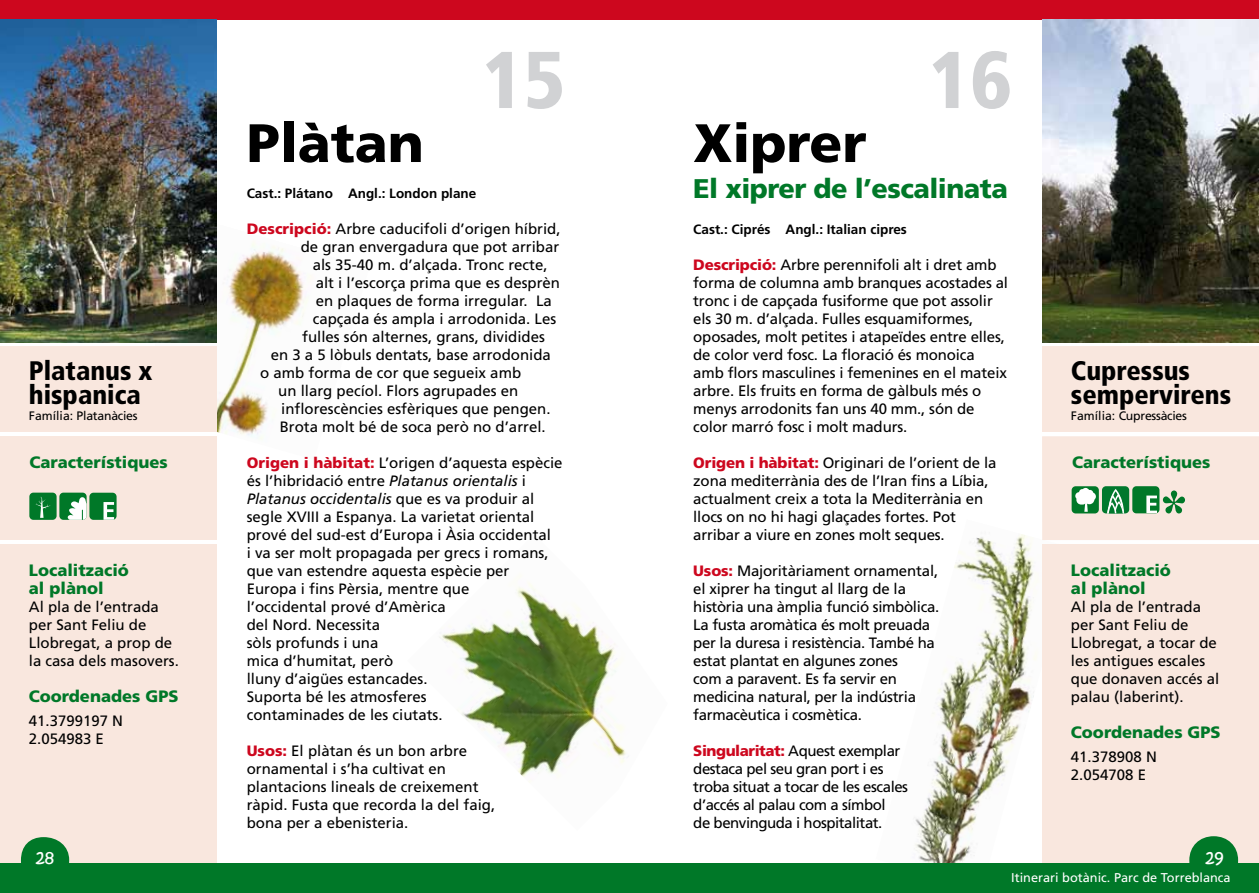
<style>
.page{position:relative;width:1259px;height:893px;background:#fff}
.page>*{position:absolute;margin:0;border:0;box-sizing:border-box;transform-origin:0 0}
.t1{font:900 condensed 80.4px "Frutiger";color:#d1d2d4}
.t2{font:900 54px "Frutiger";color:#000}
.t3{font:900 27px "Frutiger";letter-spacing:-.02em;color:#007828}
.t4{font:900 condensed 26.85px/24px "Frutiger";color:#000}
.t5{font:18px "Kristen ITC";color:#fff}
.t6{font:900 16.5px/18px "Frutiger";color:#007828}
.t7{font:15px/18px "Frutiger";color:#000}
.t8{font:15px/18px "Frutiger";letter-spacing:-.02em;color:#000}
.t9{font:15px/18px "Frutiger";letter-spacing:-.03em;color:#000}
.t10{font:700 13.5px "Frutiger";color:#000}
.t11{font:12.75px "Frutiger";color:#fff}
.t12{font:12.3px "Frutiger";letter-spacing:-.02em;color:#000}
.s1{font-weight:900;color:#cd071e}
.s2{font-style:italic}
</style>
<div class="page">
<div style="left:0;top:0;width:1259px;height:20px;background:#cd071e"></div>
<img style="left:876px;top:534px;width:166px;height:330px">
<div style="left:1042px;top:346px;width:217px;height:86px;background:#f9e7de"></div>
<div style="left:1042px;top:436px;width:217px;height:104px;background:#f9e7de"></div>
<div style="left:1042px;top:544px;width:217px;height:349px;background:#f9e7de"></div>
<img style="left:1042px;top:20px;width:217px;height:322px">
<img style="left:439px;top:583px;width:190px;height:194px">
<img style="left:137px;top:242px;width:174px;height:197px">
<img style="left:0;top:20px;width:217px;height:322px">
<div style="left:0;top:346px;width:217px;height:86px;background:#f9e7de"></div>
<div style="left:0;top:436px;width:217px;height:104px;background:#f9e7de"></div>
<div style="left:0;top:544px;width:217px;height:349px;background:#f9e7de"></div>
<div style="left:21px;top:837px;width:48px;height:49px;background:#007828;border-radius:23px"></div>
<div style="left:1189px;top:836px;width:49px;height:50px;background:#007828;border-radius:50%"></div>
<div style="left:0;top:864px;width:1259px;height:29px;background:#007828"></div>
<div style="left:29px;top:493px;width:28px;height:27px;background:#007828;border-radius:4px"></div>
<svg style="left:35px;top:497px;width:16px;height:21px"></svg>
<div style="left:59px;top:493px;width:28px;height:27px;background:#007828;border-radius:4px"></div>
<svg style="left:66px;top:497px;width:21px;height:23px"></svg>
<div style="left:89px;top:493px;width:28px;height:27px;background:#007828;border-radius:4px"></div>
<svg style="left:103px;top:502px;width:11px;height:18px"></svg>
<div style="left:1071px;top:486px;width:27px;height:27px;background:#007828;border-radius:4px"></div>
<svg style="left:1075px;top:488px;width:21px;height:24px"></svg>
<svg style="left:1163px;top:490px;width:22px;height:23px"></svg>
<div style="left:1102px;top:486px;width:27px;height:27px;background:#00782d;border-radius:4px"></div>
<svg style="left:1107px;top:489px;width:17px;height:24px"></svg>
<div style="left:1132px;top:486px;width:27px;height:27px;background:#007828;border-radius:4px"></div>
<svg style="left:1146px;top:496px;width:11px;height:17px"></svg>
<h1 class="t1" style="left:482px;top:32px;width:85px">15</h1>
<h1 class="t1" style="left:928px;top:32px;width:85px">16</h1>
<h2 class="t2" style="left:247px;top:110px;width:179px">Plàtan</h2>
<p class="t10" style="left:247px;top:185px;width:231px">Cast.: Plátano Angl.: London plane</p>
<p class="t7" style="left:247px;top:220px;width:315px"><span class="s1">Descripció:</span> Arbre caducifoli d’origen híbrid,</p>
<p class="t7" style="left:301px;top:238px;width:260px">de gran envergadura que pot arribar</p>
<p class="t7" style="left:313px;top:256px;width:236px">als 35-40 m. d’alçada. Tronc recte,</p>
<p class="t7" style="left:316px;top:274px;width:246px">alt i l’escorça prima que es desprèn</p>
<p class="t7" style="left:316px;top:292px;width:238px">en plaques de forma irregular. La</p>
<p class="t7" style="left:313px;top:310px;width:245px">capçada és ampla i arrodonida. Les</p>
<p class="t7" style="left:302px;top:328px;width:244px">fulles són alternes, grans, dividides</p>
<p class="t7" style="left:271px;top:346px;width:282px">en 3 a 5 lòbuls dentats, base arrodonida</p>
<p class="t7" style="left:260px;top:364px;width:262px">o amb forma de cor que segueix amb</p>
<p class="t7" style="left:278px;top:382px;width:242px">un llarg pecíol. Flors agrupades en</p>
<p class="t7" style="left:281px;top:400px;width:271px">inflorescències esfèriques que pengen.</p>
<p class="t7" style="left:280px;top:418px;width:267px">Brota molt bé de soca però no d’arrel.</p>
<p class="t7" style="left:247px;top:454px;width:317px"><span class="s1">Origen i hàbitat:</span> L’origen d’aquesta espècie és l’hibridació entre <span class="s2">Platanus orientalis</span> i <span class="s2">Platanus occidentalis</span> que es va produir al segle XVIII a Espanya. La varietat oriental prové del sud-est d’Europa i Àsia occidental<br>i va ser molt propagada per grecs i romans, que van estendre aquesta espècie per Europa i fins Pèrsia, mentre que<br>l’occidental prové d’Amèrica<br>del Nord. Necessita<br>sòls profunds i una<br>mica d’humitat, però<br>lluny d’aigües estancades.<br>Suporta bé les atmosferes<br>contaminades de les ciutats.</p>
<p class="t7" style="left:247px;top:742px;width:250px"><span class="s1">Usos:</span> El plàtan és un bon arbre ornamental i s’ha cultivat en plantacions lineals de creixement ràpid. Fusta que recorda la del faig, bona per a ebenisteria.</p>
<h2 class="t2" style="left:693px;top:110px;width:175px">Xiprer</h2>
<h3 class="t3" style="left:693px;top:172px;width:316px">El xiprer de l’escalinata</h3>
<p class="t10" style="left:693px;top:221px;width:215px">Cast.: Ciprés Angl.: Italian cipres</p>
<p class="t7" style="left:693px;top:256px;width:316px"><span class="s1">Descripció:</span> Arbre perennifoli alt i dret amb forma de columna amb branques acostades al tronc i de capçada fusiforme que pot assolir els 30 m. d’alçada. Fulles esquamiformes, oposades, molt petites i atapeïdes entre elles, de color verd fosc. La floració és monoica amb flors masculines i femenines en el mateix arbre. Els fruits en forma de gàlbuls més o menys arrodonits fan uns 40 mm., són de color marró fosc i molt madurs.</p>
<p class="t7" style="left:693px;top:454px;width:305px"><span class="s1">Origen i hàbitat:</span> Originari de l’orient de la zona mediterrània des de l’Iran fins a Líbia, actualment creix a tota la Mediterrània en llocs on no hi hagi glaçades fortes. Pot arribar a viure en zones molt seques.</p>
<p class="t8" style="left:693px;top:562px;width:247px"><span class="s1">Usos:</span> Majoritàriament ornamental, el xiprer ha tingut al llarg de la història una àmplia funció simbòlica.<br>La fusta aromàtica és molt preuada per la duresa i resistència. També ha estat plantat en algunes zones<br>com a paravent. Es fa servir en medicina natural, per la indústria farmacèutica i cosmètica.</p>
<p class="t9" style="left:693px;top:742px;width:216px"><span class="s1">Singularitat:</span> Aquest exemplar destaca pel seu gran port i es troba situat a tocar de les escales d’accés al palau com a símbol<br>de benvinguda i hospitalitat.</p>
<h3 class="t4" style="left:29px;top:359px;width:125px">Platanus x hispanica</h3>
<p class="t12" style="left:29px;top:408px;width:110px">Família: Platanàcies</p>
<p class="t6" style="left:29px;top:453px;width:140px">Característiques</p>
<p class="t6" style="left:1072px;top:453px;width:140px">Característiques</p>
<h3 class="t4" style="left:1071px;top:359px;width:162px">Cupressus sempervirens</h3>
<p class="t12" style="left:1071px;top:408px;width:118px">Família: Cupressàcies</p>
<p class="t6" style="left:29px;top:561px;width:101px">Localització al plànol</p>
<p class="t7" style="left:29px;top:598px;width:152px">Al pla de l’entrada per Sant Feliu de<br>Llobregat, a prop de la casa dels masovers.</p>
<p class="t6" style="left:29px;top:687px;width:151px">Coordenades GPS</p>
<p class="t7" style="left:29px;top:712px;width:96px">41.3799197 N<br>2.054983 E</p>
<p class="t6" style="left:1071px;top:561px;width:101px">Localització al plànol</p>
<p class="t7" style="left:1071px;top:598px;width:150px">Al pla de l’entrada per Sant Feliu de<br>Llobregat, a tocar de les antigues escales que donaven accés al palau (laberint).</p>
<p class="t6" style="left:1071px;top:723px;width:151px">Coordenades GPS</p>
<p class="t7" style="left:1071px;top:748px;width:87px">41.378908 N<br>2.054708 E</p>
<p class="t5" style="left:36px;top:845px;width:20px">28</p>
<p class="t5" style="left:1205px;top:845px;width:20px">29</p>
<p class="t11" style="left:1011px;top:870px;width:221px">Itinerari botànic. Parc de Torreblanca</p>
</div>
